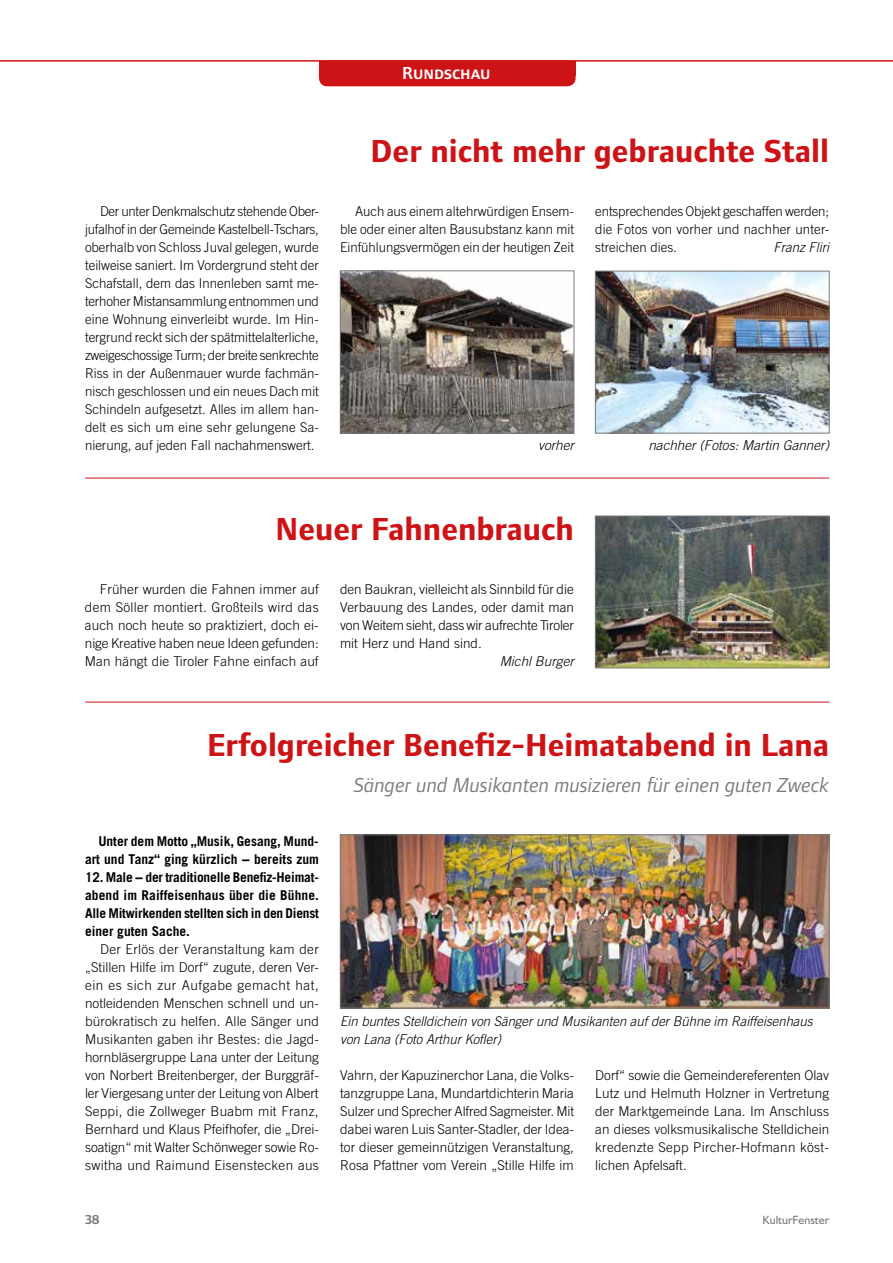
<style>
.page{position:relative;width:893px;height:1263px;background:#fff}
.page>*{position:absolute;margin:0;border:0;box-sizing:border-box;transform-origin:0 0}
.t1{font:700 33px "Foundry Form Sans";color:#cd1316}
.t2{font:italic 21px "Foundry Form Sans";color:#7b7b7a}
.t3{font:18px "Foundry Form Sans Demi SC";color:#fff}
.t4{font:300 13.5px/18px "Trade Gothic";color:#000;text-align:justify}
.t5{font:700 13.5px/18px "Trade Gothic";color:#000;text-align:right}
.t6{font:italic 300 13.5px/18px "Trade Gothic";color:#000}
.t7{font:700 13.5px "Foundry Form Sans";color:#7b7b7a}
.t8{font:12px "Humanist 521 BT";color:#7b7b7a}
</style>
<div class="page">
<hr style="left:0;top:60px;width:893px;height:2px;background:#cd1316">
<img style="left:342px;top:837px;width:485px;height:169px">
<div style="left:340px;top:835px;width:489px;height:173px;border:1px solid #7b7b7a"></div>
<div style="left:319px;top:61px;width:257px;height:25px;background:#cd1316;border-radius:9px"></div>
<img style="left:597px;top:518px;width:230px;height:148px">
<div style="left:595px;top:516px;width:234px;height:152px;border:1px solid #7b7b7a"></div>
<img style="left:342px;top:273px;width:230px;height:158px">
<div style="left:340px;top:271px;width:234px;height:162px;border:1px solid #7b7b7a"></div>
<img style="left:597px;top:273px;width:230px;height:158px">
<div style="left:595px;top:271px;width:234px;height:162px;border:1px solid #7b7b7a"></div>
<hr style="left:85px;top:478px;width:744px;height:1px;background:#cd1316">
<hr style="left:85px;top:702px;width:744px;height:1px;background:#cd1316">
<h3 class="t3" style="left:402px;top:62px;width:90px">Rundschau</h3>
<p class="t4" style="left:85px;top:202px;width:235px;text-indent:15px">Der unter Denkmalschutz stehende Ober&shy;jufalhof in der Gemeinde Kastelbell-Tschars, oberhalb von Schloss Juval gelegen, wurde teilweise saniert. Im Vordergrund steht der Schafstall, dem das Innenleben samt me&shy;terhoher Mistansammlung entnommen und eine Wohnung einverleibt wurde. Im Hin&shy;tergrund reckt sich der spätmittelalterliche, zweigeschossige Turm; der breite senkrechte Riss in der Außenmauer wurde fachmän&shy;nisch geschlossen und ein neues Dach mit Schindeln aufgesetzt. Alles im allem han&shy;delt es sich um eine sehr gelungene Sa&shy;nierung, auf jeden Fall nachahmenswert.</p>
<h1 class="t1" style="left:371px;top:133px;width:460px">Der nicht mehr gebrauchte Stall</h1>
<p class="t4" style="left:340px;top:202px;width:235px;text-indent:15px">Auch aus einem altehrwürdigen Ensem&shy;ble oder einer alten Bausubstanz kann mit Einfühlungsvermögen ein der heutigen Zeit</p>
<p class="t4" style="left:595px;top:202px;width:235px">entsprechendes Objekt geschaffen werden; die Fotos von vorher und nachher unter&shy;streichen dies.</p>
<p class="t6" style="left:773px;top:238px;width:57px">Franz Fliri</p>
<p class="t6" style="left:538px;top:436px;width:37px">vorher</p>
<p class="t6" style="left:648px;top:436px;width:182px">nachher (Fotos: Martin Ganner)</p>
<h1 class="t1" style="left:276px;top:511px;width:300px">Neuer Fahnenbrauch</h1>
<p class="t4" style="left:85px;top:580px;width:235px;text-indent:15px">Früher wurden die Fahnen immer auf dem Söller montiert. Großteils wird das auch noch heute so praktiziert, doch ei&shy;nige Kreative haben neue Ideen gefunden:<br>Man hängt die Tiroler Fahne einfach auf</p>
<p class="t4" style="left:340px;top:580px;width:235px">den Baukran, vielleicht als Sinnbild für die Verbauung des Landes, oder damit man von Weitem sieht, dass wir aufrechte Tiroler mit Herz und Hand sind.</p>
<p class="t6" style="left:500px;top:652px;width:76px">Michl Burger</p>
<h1 class="t1" style="left:207px;top:727px;width:623px">Erfolgreicher Benefiz-Heimatabend in Lana</h1>
<h2 class="t2" style="left:354px;top:773px;width:477px">Sänger und Musikanten musizieren für einen guten Zweck</h2>
<p class="t5" style="left:85px;top:832px;width:235px">Unter dem Motto „Musik, Gesang, Mund&shy;art und Tanz“ ging kürzlich − bereits zum</p>
<p class="t5" style="left:85px;top:868px;width:235px;text-align:justify">12. Male − der traditionelle Benefiz-Heimat&shy;abend im Raiffeisenhaus über die Bühne.<br>Alle Mitwirkenden stellten sich in den Dienst einer guten Sache.</p>
<p class="t4" style="left:85px;top:940px;width:235px;text-indent:15px">Der Erlös der Veranstaltung kam der „Stillen Hilfe im Dorf“ zugute, deren Ver&shy;ein es sich zur Aufgabe gemacht hat, notleidenden Menschen schnell und un&shy;bürokratisch zu helfen. Alle Sänger und Musikanten gaben ihr Bestes: die Jagd&shy;hornbläsergruppe Lana unter der Leitung von Norbert Breitenberger, der Burggräf&shy;ler Viergesang unter der Leitung von Albert Seppi, die Zollweger Buabm mit Franz, Bernhard und Klaus Pfeifhofer, die „Drei&shy;soatign“ mit Walter Schönweger sowie Ro&shy;switha und Raimund Eisenstecken aus</p>
<p class="t6" style="left:340px;top:1012px;width:474px">Ein buntes Stelldichein von Sänger und Musikanten auf der Bühne im Raiffeisenhaus von Lana (Foto Arthur Kofler)</p>
<p class="t4" style="left:340px;top:1066px;width:236px">Vahrn, der Kapuzinerchor Lana, die Volks&shy;tanzgruppe Lana, Mundartdichterin Maria Sulzer und Sprecher Alfred Sagmeister. Mit dabei waren Luis Santer-Stadler, der Idea&shy;tor dieser gemeinnützigen Veranstaltung, Rosa Pfattner vom Verein „Stille Hilfe im</p>
<p class="t4" style="left:595px;top:1066px;width:235px">Dorf“ sowie die Gemeindereferenten Olav Lutz und Helmuth Holzner in Vertretung der Marktgemeinde Lana. Im Anschluss an dieses volksmusikalische Stelldichein kredenzte Sepp Pircher-Hofmann köst&shy;lichen Apfelsaft.</p>
<p class="t7" style="left:85px;top:1212px;width:16px">38</p>
<p class="t8" style="left:763px;top:1212px;width:68px">KulturFenster</p>
</div>
